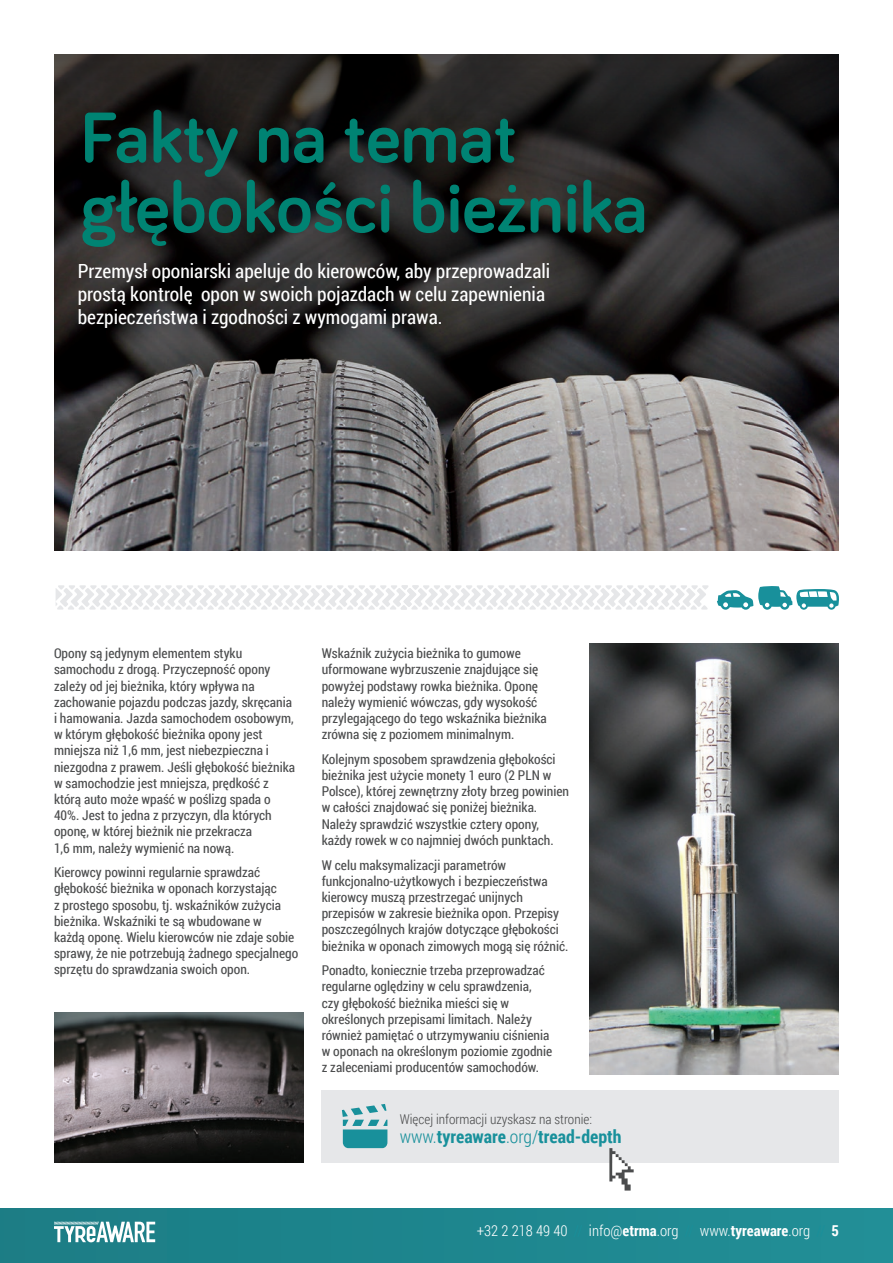
<style>
.page{position:relative;width:893px;height:1263px;background:#fff}
.page>*{position:absolute;margin:0;border:0;box-sizing:border-box;transform-origin:0 0}
.t1{font:700 73.65px/69.9px "Bariol";color:#008373}
.t2{font:19.5px/23.4px "Roboto Condensed";color:#fff}
.t3{font:700 18px "Roboto Condensed";color:#18909b}
.t4{font:300 15px "Roboto Condensed";color:#fff}
.t5{font:13.5px/16.2px "Roboto Condensed";color:#4b4c4d}
.t6{font:300 13.5px "Roboto Condensed";color:#4b4c4d}
.s1{font-weight:300}
.s2{color:#18909b}
.s3{font-weight:700}
</style>
<div class="page">
<div style="left:0;top:1209px;width:893px;height:54px;background:#1e868e"></div>
<svg style="left:54px;top:1222px;width:101px;height:20px"></svg>
<img style="left:54px;top:494px;width:785px;height:57px">
<svg style="left:54px;top:54px;width:785px;height:440px;background:#3b3939"></svg>
<div style="left:322px;top:1090px;width:517px;height:72px;background:#e6e7e9"></div>
<svg style="left:342px;top:1104px;width:45px;height:44px"></svg>
<svg style="left:609px;top:1148px;width:25px;height:42px"></svg>
<img style="left:589px;top:644px;width:250px;height:431px">
<img style="left:54px;top:1012px;width:250px;height:150px">
<svg style="left:56px;top:585px;width:783px;height:25px"></svg>
<h1 class="t1" style="left:81px;top:100px;width:568px">Fakty na temat głębokości bieżnika</h1>
<h2 class="t2" style="left:78px;top:258px;width:474px">Przemysł oponiarski apeluje do kierowców, aby przeprowadzali prostą kontrolę opon w swoich pojazdach w celu zapewnienia bezpieczeństwa i zgodności z wymogami prawa.</h2>
<p class="t5" style="left:54px;top:645px;width:243px">Opony są jedynym elementem styku samochodu z drogą. Przyczepność opony zależy od jej bieżnika, który wpływa na zachowanie pojazdu podczas jazdy, skręcania i hamowania. Jazda samochodem osobowym, w którym głębokość bieżnika opony jest mniejsza niż 1,6 mm, jest niebezpieczna i niezgodna z prawem. Jeśli głębokość bieżnika w samochodzie jest mniejsza, prędkość z którą auto może wpaść w poślizg spada o 40%. Jest to jedna z przyczyn, dla których oponę, w której bieżnik nie przekracza<br>1,6 mm, należy wymienić na nową.</p>
<p class="t5" style="left:54px;top:864px;width:246px">Kierowcy powinni regularnie sprawdzać głębokość bieżnika w oponach korzystając<br>z prostego sposobu, tj. wskaźników zużycia bieżnika. Wskaźniki te są wbudowane w<br>każdą oponę. Wielu kierowców nie zdaje sobie sprawy, że nie potrzebują żadnego specjalnego sprzętu do sprawdzania swoich opon.</p>
<p class="t5" style="left:322px;top:645px;width:227px">Wskaźnik zużycia bieżnika to gumowe uformowane wybrzuszenie znajdujące się powyżej podstawy rowka bieżnika. Oponę należy wymienić wówczas, gdy wysokość przylegającego do tego wskaźnika bieżnika zrówna się z poziomem minimalnym.</p>
<p class="t5" style="left:322px;top:750px;width:249px">Kolejnym sposobem sprawdzenia głębokości bieżnika jest użycie monety 1 euro (2 PLN w Polsce), której zewnętrzny złoty brzeg powinien w całości znajdować się poniżej bieżnika.<br>N ależy sprawdzić wszystkie cztery opony, każdy rowek w co najmniej dwóch punktach.</p>
<p class="t5" style="left:322px;top:856px;width:248px">W celu maksymalizacji parametrów funkcjonalno-użytkowych i bezpieczeństwa kierowcy muszą przestrzegać unijnych przepisów w zakresie bieżnika opon. Przepisy poszczególnych krajów dotyczące głębokości bieżnika w oponach zimowych mogą się różnić.</p>
<p class="t5" style="left:322px;top:962px;width:232px">Ponadto, koniecznie trzeba przeprowadzać regularne oględziny w celu sprawdzenia, czy głębokość bieżnika mieści się w określonych przepisami limitach. Należy również pamiętać o utrzymywaniu ciśnienia w oponach na określonym poziomie zgodnie z zaleceniami producentów samochodów.</p>
<p class="t6" style="left:400px;top:1110px;width:194px">Więcej informacji uzyskasz na stronie:</p>
<h3 class="t3" style="left:400px;top:1124px;width:223px"><span class="s1">www.</span>tyreaware<span class="s1">.org/</span>tread-depth</h3>
<p class="t4" style="left:477px;top:1220px;width:364px">+32 2 218 49 40 <span class="s2">//</span> info@<span class="s3">etrma</span>.org <span class="s2">//</span> www.<span class="s3">tyreaware</span>.org <span class="s2">//</span> <span class="s3">5</span></p>
</div>
